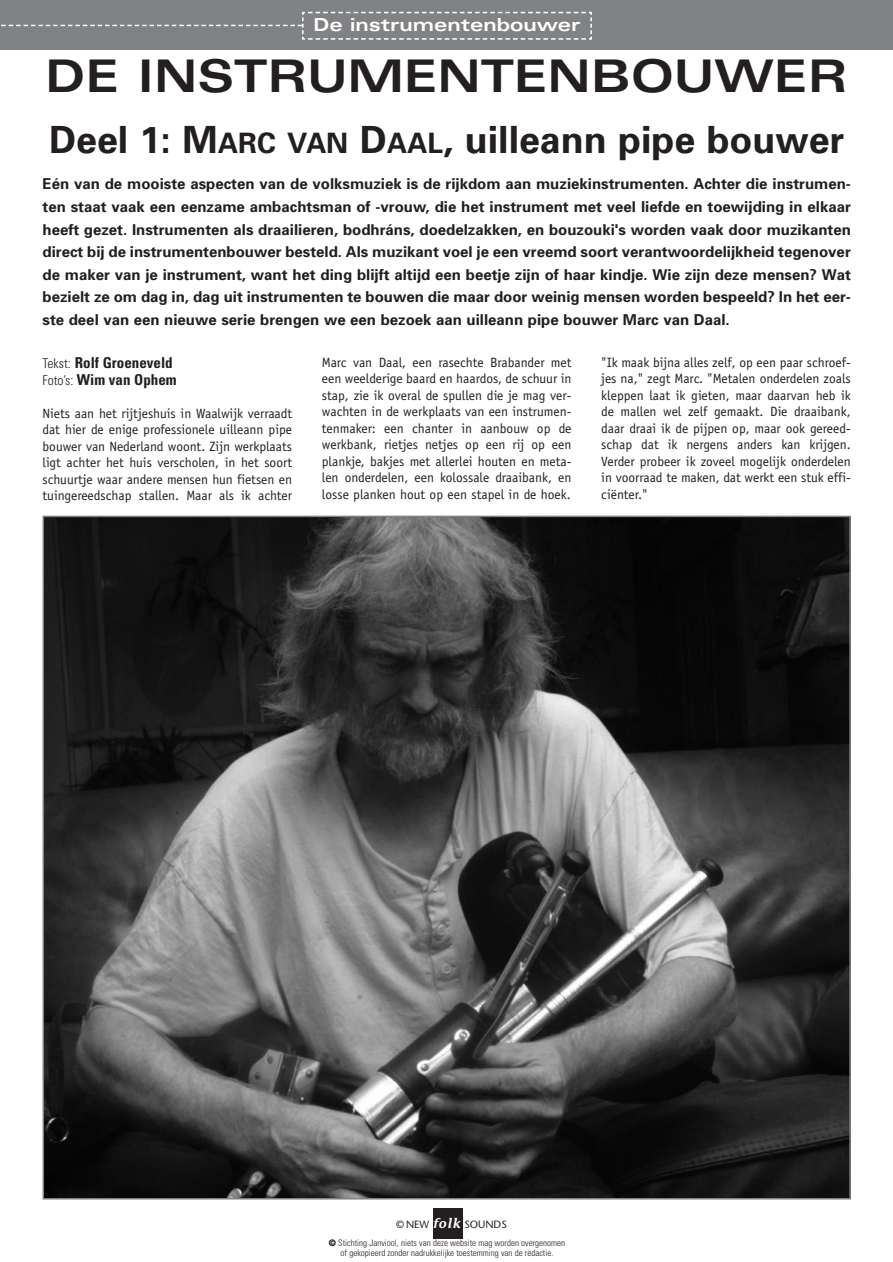
<style>
.page{position:relative;width:893px;height:1262px;background:#fff}
.page>*{position:absolute;margin:0;border:0;box-sizing:border-box;transform-origin:0 0}
.t1{font:700 expanded 45px "Univers";color:#231f1f}
.t2{font:700 37.5px "Univers";color:#231f1f}
.t3{font:700 expanded 18px "Univers";color:#fff}
.t4{font:700 15px/22.5px "Univers";color:#231f1f;text-align:justify}
.t5{font:700 condensed 15px/17.2px "Univers";color:#231f1f}
.t6{font:13.5px/16.5px "Officina Sans";color:#231f1f;text-align:justify}
.t7{font:10.5px "Stone Sans";color:#231f1f}
.t8{font:300 condensed 9px/9.8px "Univers";color:#231f1f;text-align:center}
.s1{font-size:28.2px}
.s2{font-weight:300;font-size:13.5px}
.s3{font-family:"Stone Informal";font-weight:600;font-style:italic;font-size:13.8px;color:#fff}
.s4{font-weight:900;font-stretch:expanded}
</style>
<div class="page">
<div style="left:433px;top:1208px;width:29px;height:30px;background:#231f1f"></div>
<div style="left:0;top:0;width:892px;height:50px;background:#808284"></div>
<svg style="left:1px;top:11px;width:591px;height:29px"></svg>
<img style="left:46px;top:518px;width:801px;height:678px">
<h3 class="t3" style="left:313px;top:18px;width:268px">De instrumentenbouwer</h3>
<h1 class="t1" style="left:46px;top:60px;width:803px">DE INSTRUMENTENBOUWER</h1>
<h2 class="t2" style="left:49px;top:126px;width:796px">Deel 1: M<span class="s1">ARC VAN</span> D<span class="s1">AAL</span>, uilleann pipe bouwer</h2>
<p class="t4" style="left:43px;top:174px;width:809px">Eén van de mooiste aspecten van de volksmuziek is de rijkdom aan muziekinstrumenten. Achter die instrumen&shy;ten staat vaak een eenzame ambachtsman of -vrouw, die het instrument met veel liefde en toewijding in elkaar heeft gezet. Instrumenten als draailieren, bodhráns, doedelzakken, en bouzouki's worden vaak door muzikanten direct bij de instrumentenbouwer besteld. Als muzikant voel je een vreemd soort verantwoordelijkheid tegenover de maker van je instrument, want het ding blijft altijd een beetje zijn of haar kindje. Wie zijn deze mensen? Wat bezielt ze om dag in, dag uit instrumenten te bouwen die maar door weinig mensen worden bespeeld? In het eer&shy;ste deel van een nieuwe serie brengen we een bezoek aan uilleann pipe bouwer Marc van Daal.</p>
<p class="t5" style="left:43px;top:355px;width:136px"><span class="s2">Tekst:</span> Rolf Groeneveld<br><span class="s2">Foto’s:</span> Wim van Ophem</p>
<p class="t6" style="left:43px;top:406px;width:251px">Niets aan het rijtjeshuis in Waalwijk verraadt dat hier de enige professionele uilleann pipe bouwer van Nederland woont. Zijn werkplaats ligt achter het huis verscholen, in het soort schuurtje waar andere mensen hun fietsen en tuingereedschap stallen. Maar als ik achter</p>
<p class="t6" style="left:322px;top:355px;width:251px">Marc van Daal, een rasechte Brabander met een weelderige baard en haardos, de schuur in stap, zie ik overal de spullen die je mag ver&shy;wachten in de werkplaats van een instrumen&shy;tenmaker: een chanter in aanbouw op de werkbank, rietjes netjes op een rij op een plankje, bakjes met allerlei houten en meta&shy;len onderdelen, een kolossale draaibank, en losse planken hout op een stapel in de hoek.</p>
<p class="t6" style="left:601px;top:355px;width:251px">"Ik maak bijna alles zelf, op een paar schroef&shy;jes na," zegt Marc. "Metalen onderdelen zoals kleppen laat ik gieten, maar daarvan heb ik de mallen wel zelf gemaakt. Die draaibank, daar draai ik de pijpen op, maar ook gereed&shy;schap dat ik nergens anders kan krijgen.<br>Verder probeer ik zoveel mogelijk onderdelen in voorraad te maken, dat werkt een stuk effi&shy;ciënter."</p>
<p class="t7" style="left:396px;top:1220px;width:112px">© NEW <span class="s3">folk</span> SOUNDS</p>
<p class="t8" style="left:329px;top:1239px;width:238px"><span class="s4">©</span> Stichting Janviool, niets van deze website mag worden overgenomen of gekopieerd zonder nadrukkelijke toestemming van de redactie.</p>
</div>
